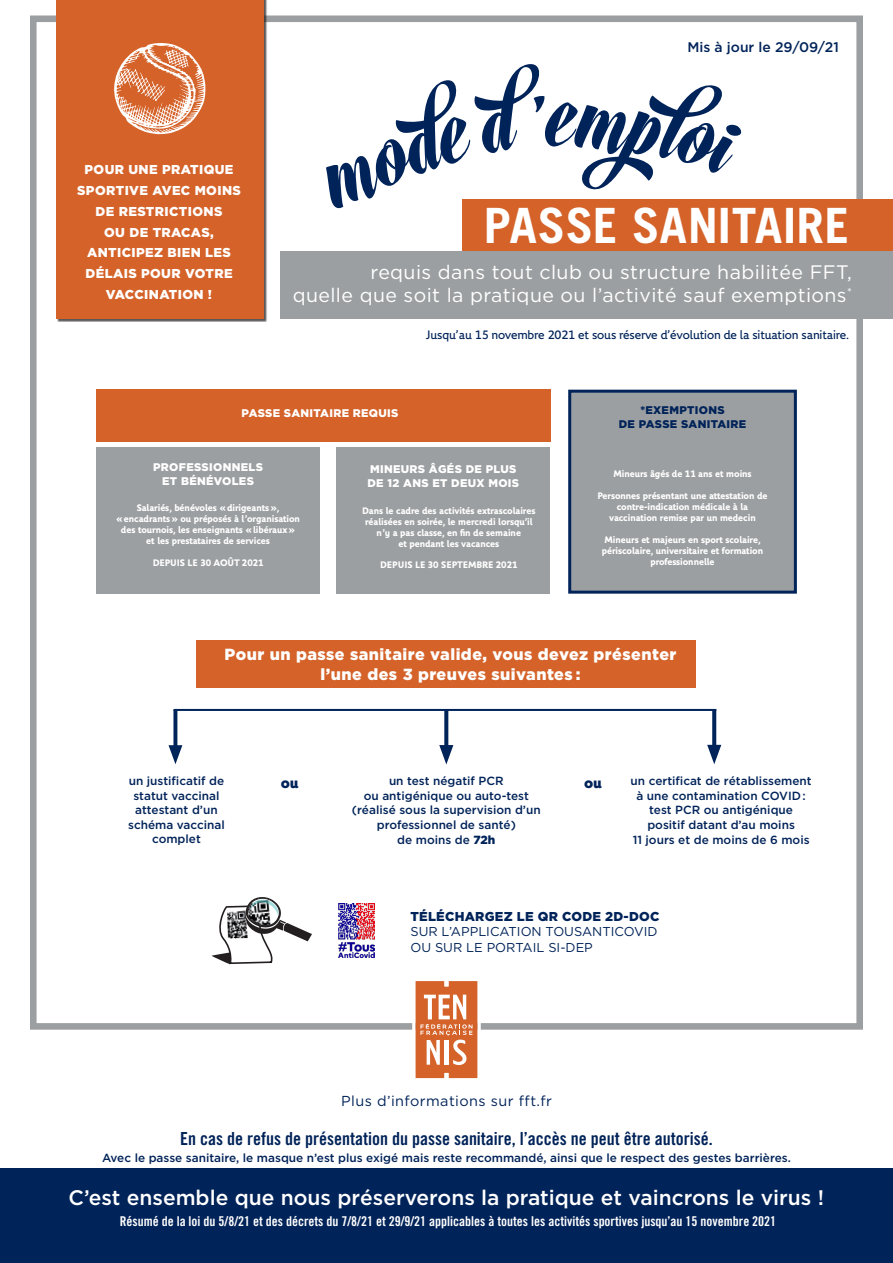
<style>
.page{position:relative;width:893px;height:1263px;background:#fff}
.page>*{position:absolute;margin:0;border:0;box-sizing:border-box;transform-origin:0 0}
._01-Titre{font:700 48.6px "Trade Gothic";letter-spacing:.005em;color:#fff}
.t1{font:500 21px "Gotham";color:#fff}
.t2{font:19.5px/23.4px "Gotham";letter-spacing:.02em;color:#fff;text-align:right}
.t3{font:18px "Trade Gothic Bold Cond Twenty";color:#002359}
.t4{font:900 16.05px/19.4px "Gotham";letter-spacing:.03em;color:#fff;text-align:center}
.t5{font:900 15.45px "RG Text";color:#002359}
.t6{font:14.4px "Gotham";letter-spacing:.03em;color:#002359}
.t7{font:500 13.95px "Gotham";color:#002359}
.t8{font:13.5px "Trade Gothic Bold Cond Twenty";color:#fff}
.t9{font:900 12.9px/20.9px "Gotham";letter-spacing:.03em;color:#fff;text-align:center}
.t10{font:12.9px/15.5px "Gotham";color:#002359}
.t11{font:12.45px "RG Text";letter-spacing:-.01em;color:#002359}
.t12{font:500 11.85px/14.5px "Gotham";color:#002359;text-align:center}
.t13{font:900 11.1px/14px "Gotham";letter-spacing:.03em;color:#fff}
.t14{font:900 11.1px/14px "Gotham";letter-spacing:.03em;color:#002359;text-align:center}
.t15{font:700 9.75px/10.9px "RG Text";letter-spacing:-.01em;color:#fff;text-align:center}
.s1{font-weight:900}
</style>
<div class="page">
<div style="left:30px;top:15px;width:833px;height:1015px;border:7px solid #9c9fa1"></div>
<svg style="left:412px;top:981px;width:69px;height:98px"></svg>
<div style="left:463px;top:199px;width:430px;height:53px;background:#d46229"></div>
<div style="left:281px;top:251px;width:612px;height:67px;background:#9c9fa1"></div>
<svg style="left:211px;top:897px;width:101px;height:68px"></svg>
<svg style="left:374px;top:903px;width:1px;height:55px"></svg>
<img style="left:338px;top:903px;width:36px;height:55px">
<svg style="left:712px;top:711px;width:4px;height:34px"></svg>
<svg style="left:707px;top:745px;width:14px;height:19px"></svg>
<svg style="left:173px;top:710px;width:4px;height:35px"></svg>
<svg style="left:168px;top:745px;width:14px;height:19px"></svg>
<div style="left:197px;top:640px;width:499px;height:47px;background:#d46229"></div>
<hr style="left:174px;top:709px;width:542px;height:2px;background:#002359">
<svg style="left:444px;top:711px;width:4px;height:34px"></svg>
<svg style="left:439px;top:745px;width:14px;height:19px"></svg>
<div style="left:57px;top:0;width:210px;height:322px;background:#231f20;opacity:.75"></div>
<div style="left:56px;top:0;width:207px;height:318px;background:#d46229"></div>
<svg style="left:114px;top:43px;width:91px;height:91px"></svg>
<div style="left:96px;top:390px;width:455px;height:52px;background:#d46229"></div>
<div style="left:96px;top:447px;width:224px;height:147px;background:#9c9fa1"></div>
<div style="left:568px;top:390px;width:229px;height:204px;background:#9c9fa1;border:3px solid #002359"></div>
<div style="left:336px;top:447px;width:214px;height:147px;background:#9c9fa1"></div>
<div style="left:0;top:1168px;width:893px;height:95px;background:#002359"></div>
<p class="t9" style="left:77px;top:159px;width:165px">POUR UNE PRATIQUE<br>SPORTIVE AVEC MOINS<br>DE RESTRICTIONS<br>OU DE TRACAS,<br>ANTICIPEZ BIEN LES<br>DÉLAIS POUR VOTRE<br>VACCINATION !</p>
<p class="t7" style="left:687px;top:39px;width:153px">Mis à jour le 29/09/21</p>
<p class="_01-Titre" style="left:483px;top:195px;width:367px">PASSE SANITAIRE</p>
<p class="t2" style="left:293px;top:260px;width:561px">requis dans tout club ou structure habilitée FFT,<br>quelle que soit la pratique ou l’activité sauf exemptions<sup>*</sup></p>
<p class="t11" style="left:426px;top:328px;width:425px">Jusqu’au 15 novembre 2021 et sous réserve d’évolution de la situation sanitaire.</p>
<p class="t13" style="left:242px;top:406px;width:158px">PASSE SANITAIRE REQUIS</p>
<p class="t13" style="left:153px;top:460px;width:111px">PROFESSIONNELS</p>
<p class="t13" style="left:162px;top:474px;width:93px">ET BÉNÉVOLES</p>
<p class="t15" style="left:116px;top:502px;width:185px">Salariés, bénévoles «dirigeants», «encadrants» ou préposés à l’organisation des tournois, les enseignants «libéraux» et les prestataires de services</p>
<p class="t15" style="left:153px;top:557px;width:112px">DEPUIS LE 30 AOÛT 2021</p>
<p class="t13" style="left:367px;top:462px;width:153px">MINEURS ÂGÉS DE PLUS<br>DE 12 ANS ET DEUX MOIS</p>
<p class="t15" style="left:362px;top:505px;width:175px">Dans le cadre des activités extrascolaires</p>
<p class="t15" style="left:365px;top:516px;width:169px">réalisées en soirée, le mercredi lorsqu’il n’y a pas classe, en fin de semaine<br>et pendant les vacances</p>
<p class="t15" style="left:380px;top:560px;width:139px">DEPUIS LE 30 SEPTEMBRE 2021</p>
<p class="t14" style="left:619px;top:403px;width:129px">*EXEMPTIONS<br>DE PASSE SANITAIRE</p>
<p class="t15" style="left:613px;top:468px;width:140px">Mineurs âgés de 11 ans et moins</p>
<p class="t15" style="left:597px;top:490px;width:172px">Personnes présentant une attestation de contre-indication médicale à la vaccination remise par un medecin</p>
<p class="t15" style="left:602px;top:534px;width:163px">Mineurs et majeurs en sport scolaire, périscolaire, universitaire et formation professionnelle</p>
<p class="t4" style="left:224px;top:645px;width:453px">Pour un passe sanitaire valide, vous devez présenter l’une des 3 preuves suivantes :</p>
<p class="t12" style="left:128px;top:773px;width:98px">un justificatif de statut vaccinal attestant d’un schéma vaccinal complet</p>
<p class="t12" style="left:631px;top:773px;width:183px">un certificat de rétablissement à une contamination COVID: test PCR ou antigénique positif datant d’au moins<br>11 jours et de moins de 6 mois</p>
<p class="t12" style="left:352px;top:773px;width:190px">un test négatif PCR<br>ou antigénique ou auto-test (réalisé sous la supervision d’un professionnel de santé)<br>de moins de <span class="s1">72h</span></p>
<p class="t5" style="left:281px;top:774px;width:19px">ou</p>
<p class="t5" style="left:584px;top:774px;width:19px">ou</p>
<p class="t10" style="left:410px;top:908px;width:251px"><span class="s1">TÉLÉCHARGEZ LE QR CODE 2D-DOC<br></span>SUR L’APPLICATION TOUSANTICOVID<br>OU SUR LE PORTAIL SI-DEP</p>
<p class="t6" style="left:341px;top:1093px;width:212px">Plus d’informations sur fft.fr</p>
<p class="t3" style="left:180px;top:1127px;width:534px">En cas de refus de présentation du passe sanitaire, l’accès ne peut être autorisé.</p>
<p class="t12" style="left:102px;top:1150px;width:690px">Avec le passe sanitaire, le masque n’est plus exigé mais reste recommandé, ainsi que le respect des gestes barrières.</p>
<p class="t1" style="left:69px;top:1186px;width:757px">C’est ensemble que nous préserverons la pratique et vaincrons le virus !</p>
<p class="t8" style="left:120px;top:1213px;width:658px">Résumé de la loi du 5/8/21 et des décrets du 7/8/21 et 29/9/21 applicables à toutes les activités sportives jusqu’au 15 novembre 2021</p>
</div>
